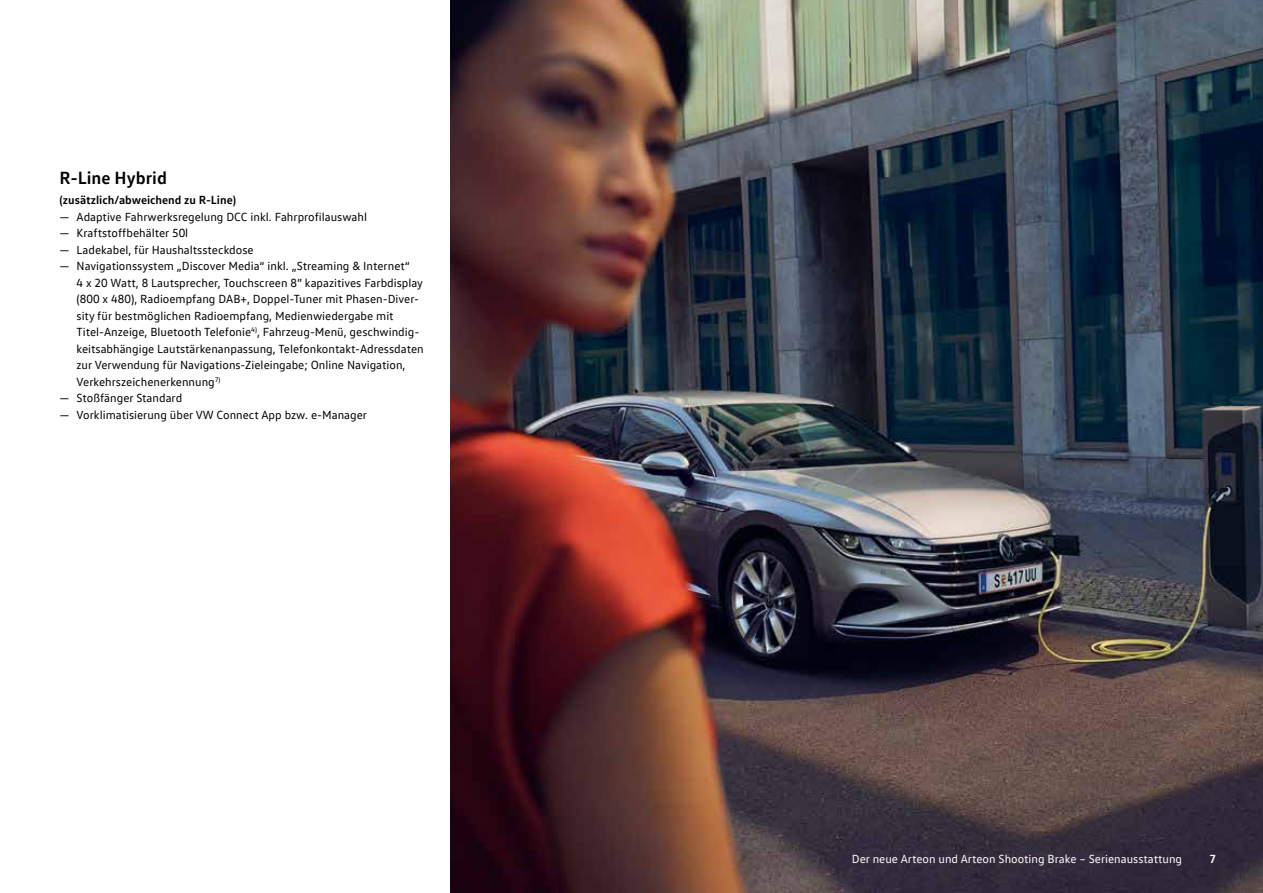
<style>
.page{position:relative;width:1263px;height:893px;background:#fff}
.page>*{position:absolute;margin:0;border:0;box-sizing:border-box;transform-origin:0 0}
.t1{font:700 18px "VW Text";color:#000}
.t2{font:12px/16.5px "VW Text";color:#000}
.t3{font:12px "VW Text";color:#fff}
.t4{font:700 12px "VW Text";color:#000}
.t5{font:700 12px "VW Text";color:#fff}
</style>
<div class="page">
<img style="left:451px;top:0;width:812px;height:893px">
<h1 class="t1" style="left:60px;top:166px;width:109px">R-Line Hybrid</h1>
<p class="t4" style="left:60px;top:192px;width:178px">(zusätzlich/abweichend zu R-Line)</p>
<p class="t2" style="left:60px;top:208px;width:309px">— Adaptive Fahrwerksregelung DCC inkl. Fahrprofilauswahl</p>
<p class="t2" style="left:60px;top:224px;width:130px">— Kraftstoffbehälter 50l</p>
<p class="t2" style="left:60px;top:241px;width:196px">— Ladekabel, für Haushaltssteckdose</p>
<p class="t2" style="left:77px;top:257px;width:349px;text-indent:-17px">— Navigationssystem „Discover Media“ inkl. „Streaming &amp; Internet“<br>4 x 20 Watt, 8 Lautsprecher, Touchscreen 8” kapazitives Farbdisplay (800 x 480), Radioempfang DAB+, Doppel-Tuner mit Phasen-Diver&shy;sity für bestmöglichen Radioempfang, Medienwiedergabe mit Titel-Anzeige, Bluetooth Telefonie<sup>4)</sup>, Fahrzeug-Menü, geschwindig&shy;keitsabhängige Lautstärkenanpassung, Telefonkontakt-Adressdaten zur Verwendung für Navigations-Zieleingabe; Online Navigation, Verkehrszeichenerkennung<sup>7)</sup></p>
<p class="t2" style="left:60px;top:389px;width:124px">— Stoßfänger Standard</p>
<p class="t2" style="left:60px;top:406px;width:309px">— Vorklimatisierung über VW Connect App bzw. e-Manager</p>
<p class="t3" style="left:852px;top:852px;width:332px">Der neue Arteon und Arteon Shooting Brake – Serienausstattung</p>
<p class="t5" style="left:1209px;top:851px;width:8px">7</p>
</div>
